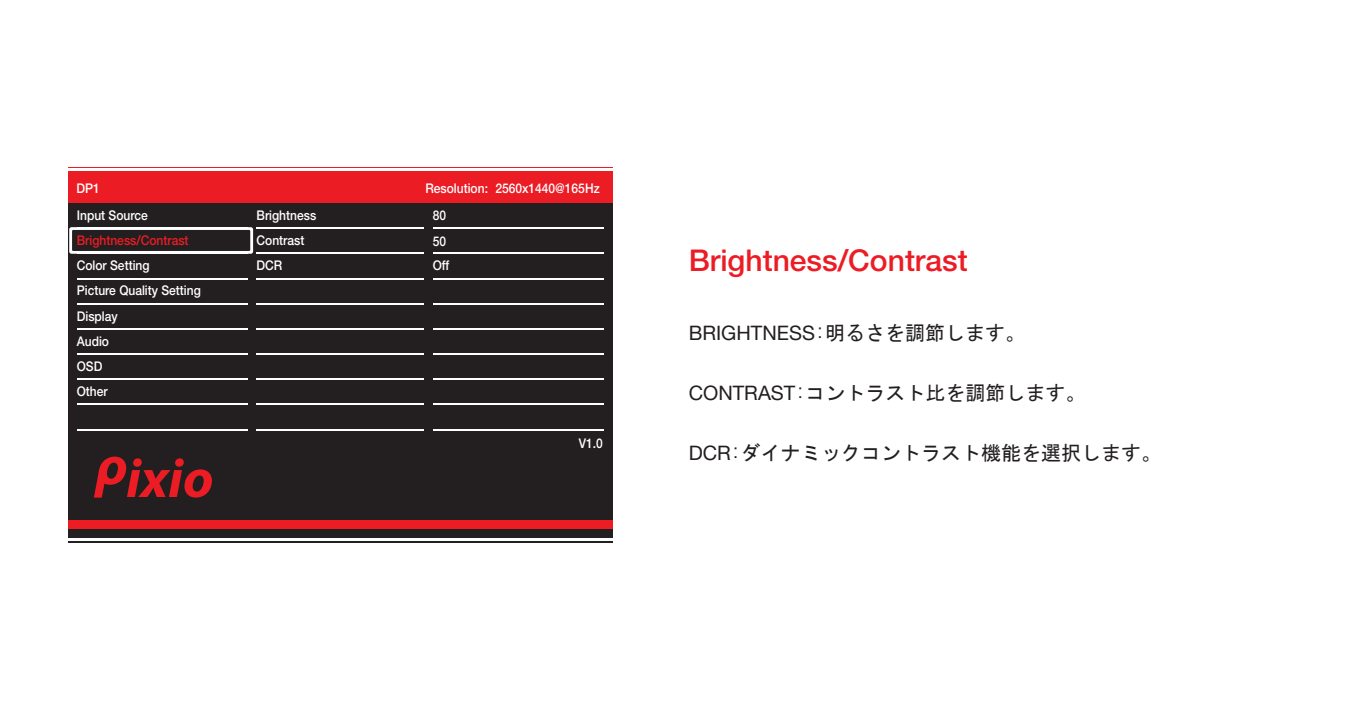
<style>
.page{position:relative;width:1347px;height:709px;background:#fff}
.page>*{position:absolute;margin:0;border:0;box-sizing:border-box;transform-origin:0 0}
.t1{font:500 30px "Helvetica Neue";color:#ec1c24}
.t2{font:20px "MS Gothic";color:#231f20}
.t3{font:500 13.25px/25.2px "Helvetica Neue";color:#fff;scale:.9 1}
.t4{font:500 13.25px "Helvetica Neue";color:#ec1c24;scale:.9 1}
.s1{font-family:"Helvetica Neue"}
</style>
<div class="page">
<div style="left:68px;top:167px;width:544px;height:375px;background:#231f20"></div>
<div style="left:68px;top:167px;width:544px;height:35px;background:#ec1c24"></div>
<div style="left:68px;top:520px;width:544px;height:9px;background:#ec1c24"></div>
<svg style="left:94px;top:456px;width:118px;height:41px"></svg>
<hr style="left:68px;top:168px;width:544px;height:1px;background:#fff">
<hr style="left:68px;top:170px;width:544px;height:1px;background:#fff">
<hr style="left:77px;top:278px;width:170px;height:1px;background:#fff">
<hr style="left:77px;top:303px;width:170px;height:1px;background:#fff">
<hr style="left:77px;top:328px;width:170px;height:1px;background:#fff">
<hr style="left:77px;top:353px;width:170px;height:2px;background:#fff">
<hr style="left:77px;top:378px;width:170px;height:2px;background:#fff">
<hr style="left:77px;top:403px;width:170px;height:2px;background:#fff">
<hr style="left:77px;top:429px;width:170px;height:1px;background:#fff">
<hr style="left:256px;top:253px;width:168px;height:1px;background:#fff">
<hr style="left:256px;top:278px;width:168px;height:1px;background:#fff">
<hr style="left:256px;top:303px;width:168px;height:1px;background:#fff">
<hr style="left:256px;top:328px;width:168px;height:1px;background:#fff">
<hr style="left:256px;top:353px;width:168px;height:2px;background:#fff">
<hr style="left:256px;top:378px;width:168px;height:2px;background:#fff">
<hr style="left:256px;top:403px;width:168px;height:2px;background:#fff">
<hr style="left:256px;top:429px;width:168px;height:1px;background:#fff">
<hr style="left:256px;top:227px;width:168px;height:2px;background:#fff">
<hr style="left:432px;top:253px;width:171px;height:1px;background:#fff">
<hr style="left:432px;top:278px;width:171px;height:1px;background:#fff">
<hr style="left:432px;top:303px;width:171px;height:1px;background:#fff">
<hr style="left:432px;top:328px;width:171px;height:1px;background:#fff">
<hr style="left:432px;top:353px;width:171px;height:2px;background:#fff">
<hr style="left:432px;top:378px;width:171px;height:2px;background:#fff">
<hr style="left:432px;top:403px;width:171px;height:2px;background:#fff">
<hr style="left:432px;top:429px;width:171px;height:1px;background:#fff">
<hr style="left:432px;top:227px;width:171px;height:2px;background:#fff">
<hr style="left:68px;top:538px;width:544px;height:1px;background:#fff">
<hr style="left:68px;top:539px;width:544px;height:1px;background:#fff">
<svg style="left:69px;top:227px;width:184px;height:27px"></svg>
<p class="t3" style="left:76px;top:175px;width:27px">DP1</p>
<p class="t3" style="left:425px;top:175px;width:195px">Resolution: 2560x1440@165Hz</p>
<p class="t3" style="left:77px;top:202px;width:80px">Input Source</p>
<p class="t3" style="left:77px;top:253px;width:82px">Color Setting</p>
<p class="t4" style="left:77px;top:233px;width:126px">Brightness/Contrast</p>
<p class="t3" style="left:77px;top:278px;width:139px">Picture Quality Setting<br>Display<br>Audio<br>OSD<br>Other</p>
<p class="t3" style="left:256px;top:202px;width:68px">Brightness<br>Contrast<br>DCR</p>
<p class="t3" style="left:432px;top:202px;width:16px;line-height:26px">80<br>50</p>
<p class="t3" style="left:432px;top:253px;width:20px">Off</p>
<h1 class="t1" style="left:688px;top:242px;width:280px">Brightness/Contrast</h1>
<h2 class="t2" style="left:688px;top:322px;width:338px"><span class="s1">BRIGHTNESS</span>:明るさを調節します。</h2>
<h2 class="t2" style="left:688px;top:382px;width:398px"><span class="s1">CONTRAST</span>:コントラスト比を調節します。</h2>
<h2 class="t2" style="left:688px;top:442px;width:474px"><span class="s1">DCR</span>:ダイナミックコントラスト機能を選択します。</h2>
</div>
